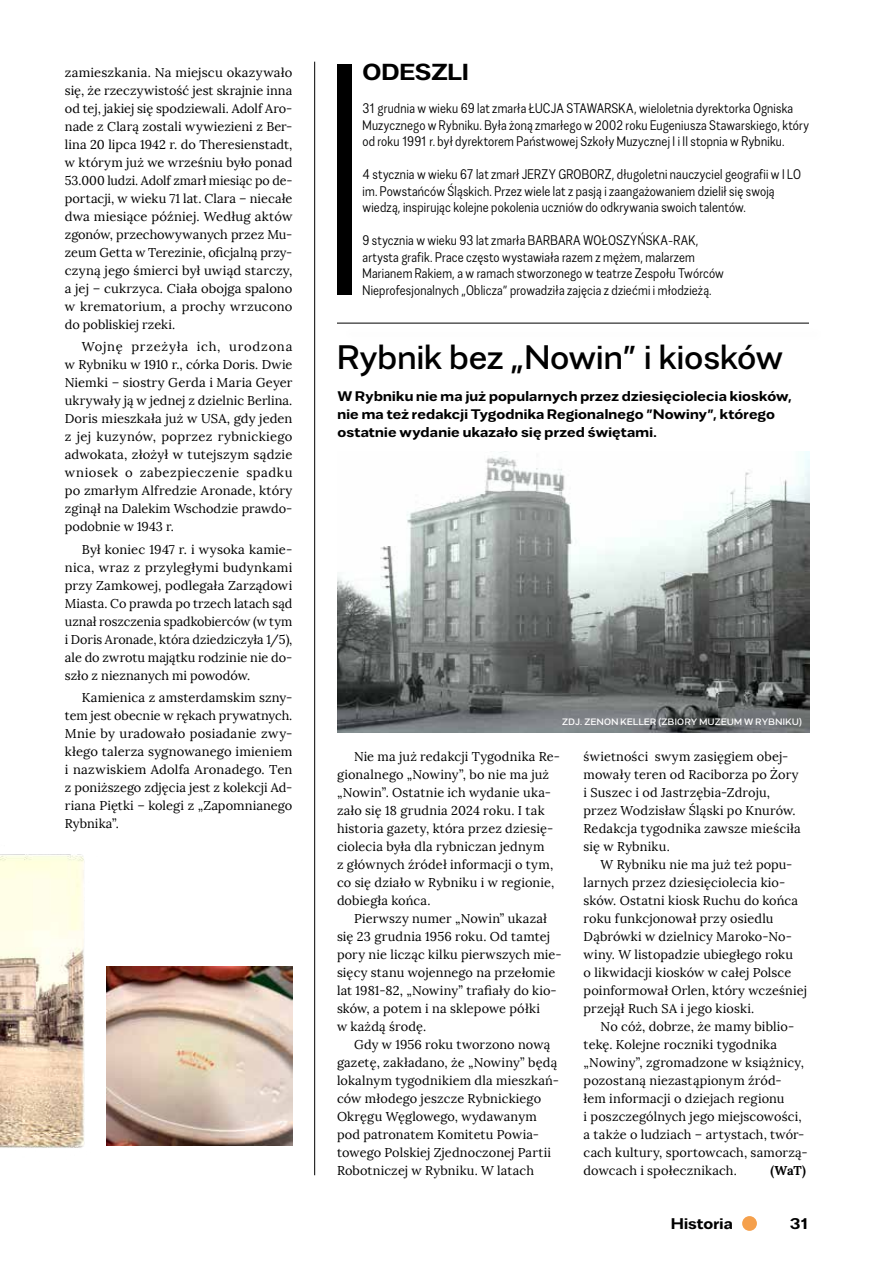
<style>
.page{position:relative;width:893px;height:1263px;background:#fff}
.page>*{position:absolute;margin:0;border:0;box-sizing:border-box;transform-origin:0 0}
.t1{font:33px "Favela";letter-spacing:.005em;color:#000}
.t2{font:500 22.5px "Favela";letter-spacing:.005em;color:#000}
.t3{font:500 15px "Favela";letter-spacing:.005em;color:#000}
.t4{font:300 13.5px/16.5px "Favela";letter-spacing:.015em;color:#000}
.t5{font:500 13.5px/18px "Favela";letter-spacing:.015em;color:#000}
.t6{font:12.75px/18px "Lora";letter-spacing:.01em;color:#000}
.t7{font:700 12.75px "Lora";color:#000}
.t8{font:9px "Favela";letter-spacing:.045em;color:#fff}
</style>
<div class="page">
<div style="left:742px;top:1216px;width:15px;height:15px;background:#f5a04c;border-radius:50%"></div>
<hr style="left:314px;top:62px;width:1px;height:1113px;background:#000">
<img style="left:107px;top:966px;width:185px;height:180px">
<img style="left:0;top:854px;width:85px;height:294px">
<img style="left:337px;top:451px;width:472px;height:281px">
<hr style="left:337px;top:323px;width:472px;height:1px;background:#000">
<div style="left:337px;top:64px;width:14px;height:231px;background:#000"></div>
<p class="t6" style="left:65px;top:63px;width:229px;text-align:justify">zamieszkania. Na miejscu okazywało się, że rzeczywistość jest skrajnie inna od tej, jakiej się spodziewali. Adolf Aro&shy;nade z Clarą zostali wywiezieni z Ber&shy;lina 20 lipca 1942 r. do Theresienstadt, w którym już we wrześniu było ponad 53.000 ludzi. Adolf zmarł miesiąc po de&shy;portacji, w wieku 71 lat. Clara – niecałe dwa miesiące później. Według aktów zgonów, przechowywanych przez Mu&shy;zeum Getta w Terezinie, oficjalną przy&shy;czyną jego śmierci był uwiąd starczy, a jej – cukrzyca. Ciała obojga spalono w krematorium, a prochy wrzucono do pobliskiej rzeki.</p>
<p class="t6" style="left:65px;top:338px;width:229px;text-align:justify;text-indent:17px">Wojnę przeżyła ich, urodzona w Rybniku w 1910 r., córka Doris. Dwie Niemki – siostry Gerda i Maria Geyer ukrywały ją w jednej z dzielnic Berlina.<br>Doris mieszkała już w USA, gdy jeden z jej kuzynów, poprzez rybnickiego adwokata, złożył w tutejszym sądzie wniosek o zabezpieczenie spadku po zmarłym Alfredzie Aronade, który zginął na Dalekim Wschodzie prawdo&shy;podobnie w 1943 r.</p>
<p class="t6" style="left:65px;top:540px;width:229px;text-align:justify;text-indent:17px">Był koniec 1947 r. i wysoka kamie&shy;nica, wraz z przyległymi budynkami przy Zamkowej, podlegała Zarządowi Miasta. Co prawda po trzech latach sąd uznał roszczenia spadkobierców (w tym i Doris Aronade, która dziedziczyła 1/5), ale do zwrotu majątku rodzinie nie do&shy;szło z nieznanych mi powodów.</p>
<p class="t6" style="left:65px;top:689px;width:229px;text-align:justify;text-indent:17px">Kamienica z amsterdamskim szny&shy;tem jest obecnie w rękach prywatnych.<br>Mnie by uradowało posiadanie zwy&shy;kłego talerza sygnowanego imieniem i nazwiskiem Adolfa Aronadego. Ten z poniższego zdjęcia jest z kolekcji Ad&shy;riana Piętki – kolegi z „Zapomnianego Rybnika”.</p>
<h2 class="t2" style="left:362px;top:57px;width:108px">ODESZLI</h2>
<p class="t4" style="left:362px;top:100px;width:448px">31 grudnia w wieku 69 lat zmarła ŁUCJA STAWARSKA, wieloletnia dyrektorka Ogniska<br>Muzycznego w Rybniku. Była żoną zmarłego w 2002 roku Eugeniusza Stawarskiego, który od roku 1991 r. był dyrektorem Państwowej Szkoły Muzycznej I i II stopnia w Rybniku.</p>
<p class="t4" style="left:362px;top:166px;width:440px">4 stycznia w wieku 67 lat zmarł JERZY GROBORZ, długoletni nauczyciel geografii w I LO im. Powstańców Śląskich. Przez wiele lat z pasją i zaangażowaniem dzielił się swoją wiedzą, inspirując kolejne pokolenia uczniów do odkrywania swoich talentów.</p>
<p class="t4" style="left:362px;top:232px;width:363px">9 stycznia w wieku 93 lat zmarła BARBARA WOŁOSZYŃSKA-RAK, artysta grafik. Prace często wystawiała razem z mężem, malarzem Marianem Rakiem, a w ramach stworzonego w teatrze Zespołu Twórców Nieprofesjonalnych „Oblicza” prowadziła zajęcia z dziećmi i młodzieżą.</p>
<h1 class="t1" style="left:337px;top:336px;width:447px">Rybnik bez „Nowin” i kiosków</h1>
<p class="t5" style="left:337px;top:387px;width:456px">W Rybniku nie ma już popularnych przez dziesięciolecia kiosków, nie ma też redakcji Tygodnika Regionalnego ”Nowiny”, którego ostatnie wydanie ukazało się przed świętami.</p>
<p class="t8" style="left:562px;top:716px;width:241px">ZDJ. ZENON KELLER (ZBIORY MUZEUM W RYBNIKU)</p>
<p class="t6" style="left:337px;top:747px;width:224px;text-indent:17px">Nie ma już redakcji Tygodnika Re&shy;gionalnego „Nowiny”, bo nie ma już „Nowin”. Ostatnie ich wydanie uka&shy;zało się 18 grudnia 2024 roku. I tak historia gazety, która przez dziesię&shy;ciolecia była dla rybniczan jednym<br>z głównych źródeł informacji o tym, co się działo w Rybniku i w regionie, dobiegła końca.</p>
<p class="t6" style="left:337px;top:909px;width:226px;text-indent:17px">Pierwszy numer „Nowin” ukazał się 23 grudnia 1956 roku. Od tamtej pory nie licząc kilku pierwszych mie&shy;sięcy stanu wojennego na przełomie lat 1981-82, „Nowiny” trafiały do kio&shy;sków, a potem i na sklepowe półki<br>w każdą środę.</p>
<p class="t6" style="left:337px;top:1035px;width:224px;text-indent:17px">Gdy w 1956 roku tworzono nową gazetę, zakładano, że „Nowiny” będą lokalnym tygodnikiem dla mieszkań&shy;ców młodego jeszcze Rybnickiego Okręgu Węglowego, wydawanym pod patronatem Komitetu Powia&shy;towego Polskiej Zjednoczonej Partii Robotniczej w Rybniku. W latach</p>
<p class="t6" style="left:584px;top:747px;width:219px">świetności swym zasięgiem obej&shy;mowały teren od Raciborza po Żory i Suszec i od Jastrzębia-Zdroju, przez Wodzisław Śląski po Knurów.<br>Redakcja tygodnika zawsze mieściła się w Rybniku.</p>
<p class="t6" style="left:584px;top:855px;width:225px;text-indent:17px">W Rybniku nie ma już też popu&shy;larnych przez dziesięciolecia kio&shy;sków. Ostatni kiosk Ruchu do końca roku funkcjonował przy osiedlu Dąbrówki w dzielnicy Maroko-No&shy;winy. W listopadzie ubiegłego roku<br>o likwidacji kiosków w całej Polsce poinformował Orlen, który wcześniej przejął Ruch SA i jego kioski.</p>
<p class="t6" style="left:584px;top:1017px;width:226px;text-indent:17px">No cóż, dobrze, że mamy biblio&shy;tekę. Kolejne roczniki tygodnika „Nowiny”, zgromadzone w książnicy, pozostaną niezastąpionym źród-<br>łem informacji o dziejach regionu<br>i poszczególnych jego miejscowości, a także o ludziach – artystach, twór&shy;cach kultury, sportowcach, samorzą&shy;dowcach i społecznikach.</p>
<p class="t7" style="left:770px;top:1162px;width:37px">(WaT)</p>
<p class="t3" style="left:671px;top:1213px;width:63px">Historia</p>
<p class="t3" style="left:790px;top:1214px;width:20px">31</p>
</div>
